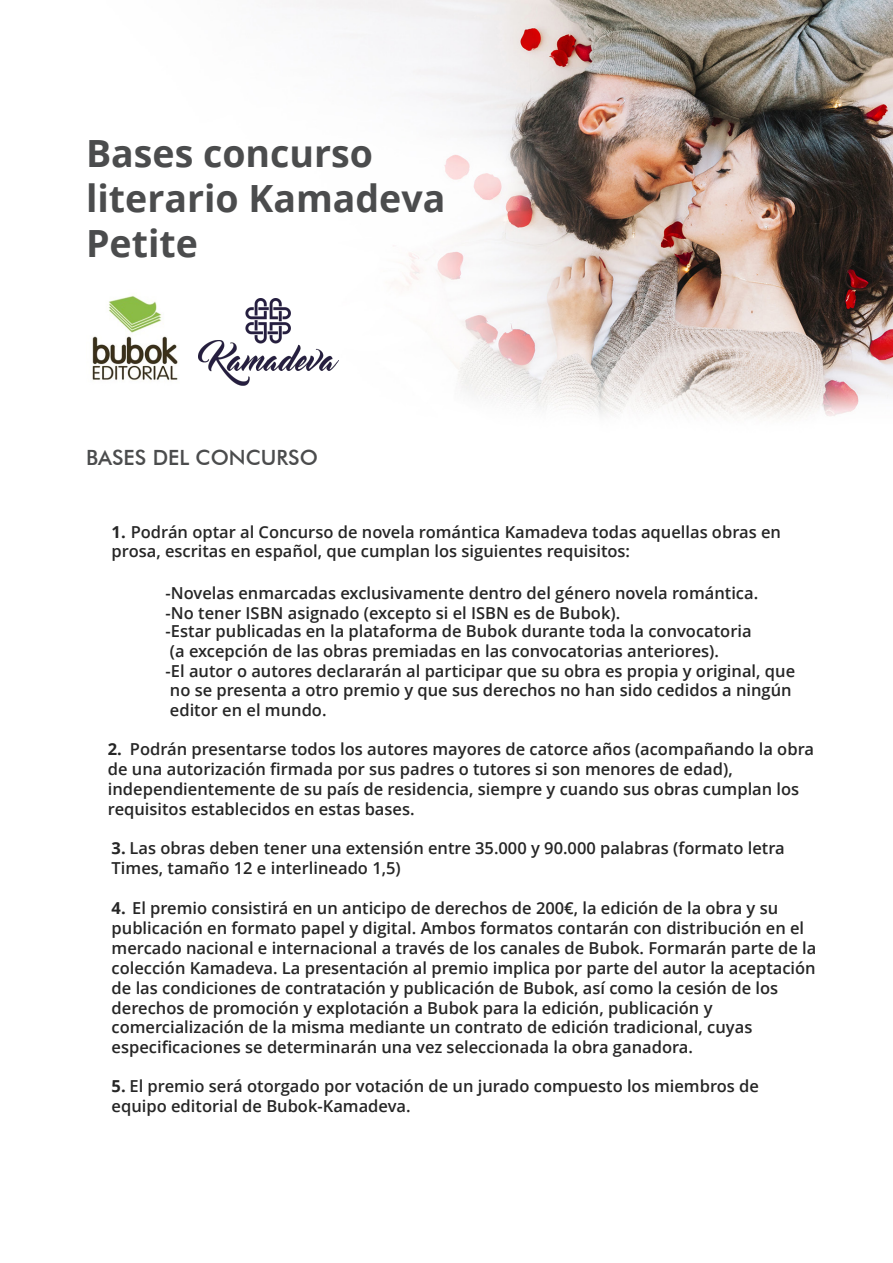
<style>
.page{position:relative;width:893px;height:1263px;background:#fff}
.page>*{position:absolute;margin:0;border:0;box-sizing:border-box;transform-origin:0 0}
.t1{font:700 37.5px/45px "Open Sans";color:#4b4c4d}
.t2{font:500 21px "Futura BT";color:#4b4c4d}
.t3{font:600 16.5px/19.8px "Open Sans";color:#262626}
.s1{font-weight:700}
</style>
<div class="page">
<img style="left:293px;top:0;width:600px;height:418px">
<div style="left:80px;top:131px;width:371px;height:135px;background:#fff"></div>
<img style="left:92px;top:295px;width:86px;height:86px">
<img style="left:198px;top:298px;width:140px;height:88px">
<h1 class="t1" style="left:86px;top:130px;width:361px">Bases concurso literario Kamadeva<br>Petite</h1>
<p class="t2" style="left:86px;top:444px;width:233px">BASES DEL CONCURSO</p>
<p class="t3" style="left:112px;top:521px;width:671px"><span class="s1">1.</span> Podrán optar al Concurso de novela romántica Kamadeva todas aquellas obras en prosa, escritas en español, que cumplan los siguientes requisitos:</p>
<p class="t3" style="left:166px;top:583px;width:594px">-Novelas enmarcadas exclusivamente dentro del género novela romántica. -No tener ISBN asignado (excepto si el ISBN es de Bubok).</p>
<p class="t3" style="left:166px;top:621px;width:631px">-Estar publicadas en la plataforma de Bubok durante toda la convocatoria<br>(a excepción de las obras premiadas en las convocatorias anteriores).<br>-El autor o autores declararán al participar que su obra es propia y original, que no se presenta a otro premio y que sus derechos no han sido cedidos a ningún editor en el mundo.</p>
<p class="t3" style="left:108px;top:739px;width:708px"><span class="s1">2.</span> Podrán presentarse todos los autores mayores de catorce años (acompañando la obra de una autorización firmada por sus padres o tutores si son menores de edad), independientemente de su país de residencia, siempre y cuando sus obras cumplan los requisitos establecidos en estas bases.</p>
<p class="t3" style="left:112px;top:838px;width:675px"><span class="s1">3.</span> Las obras deben tener una extensión entre 35.000 y 90.000 palabras (formato letra<br>Times, tamaño 12 e interlineado 1,5)</p>
<p class="t3" style="left:112px;top:898px;width:706px"><span class="s1">4.</span> El premio consistirá en un anticipo de derechos de 200€, la edición de la obra y su publicación en formato papel y digital. Ambos formatos contarán con distribución en el mercado nacional e internacional a través de los canales de Bubok. Formarán parte de la colección Kamadeva. La presentación al premio implica por parte del autor la aceptación de las condiciones de contratación y publicación de Bubok, así como la cesión de los derechos de promoción y explotación a Bubok para la edición, publicación y comercialización de la misma mediante un contrato de edición tradicional, cuyas especificaciones se determinarán una vez seleccionada la obra ganadora.</p>
<p class="t3" style="left:112px;top:1076px;width:649px"><span class="s1">5.</span> El premio será otorgado por votación de un jurado compuesto los miembros de equipo editorial de Bubok-Kamadeva.</p>
</div>
